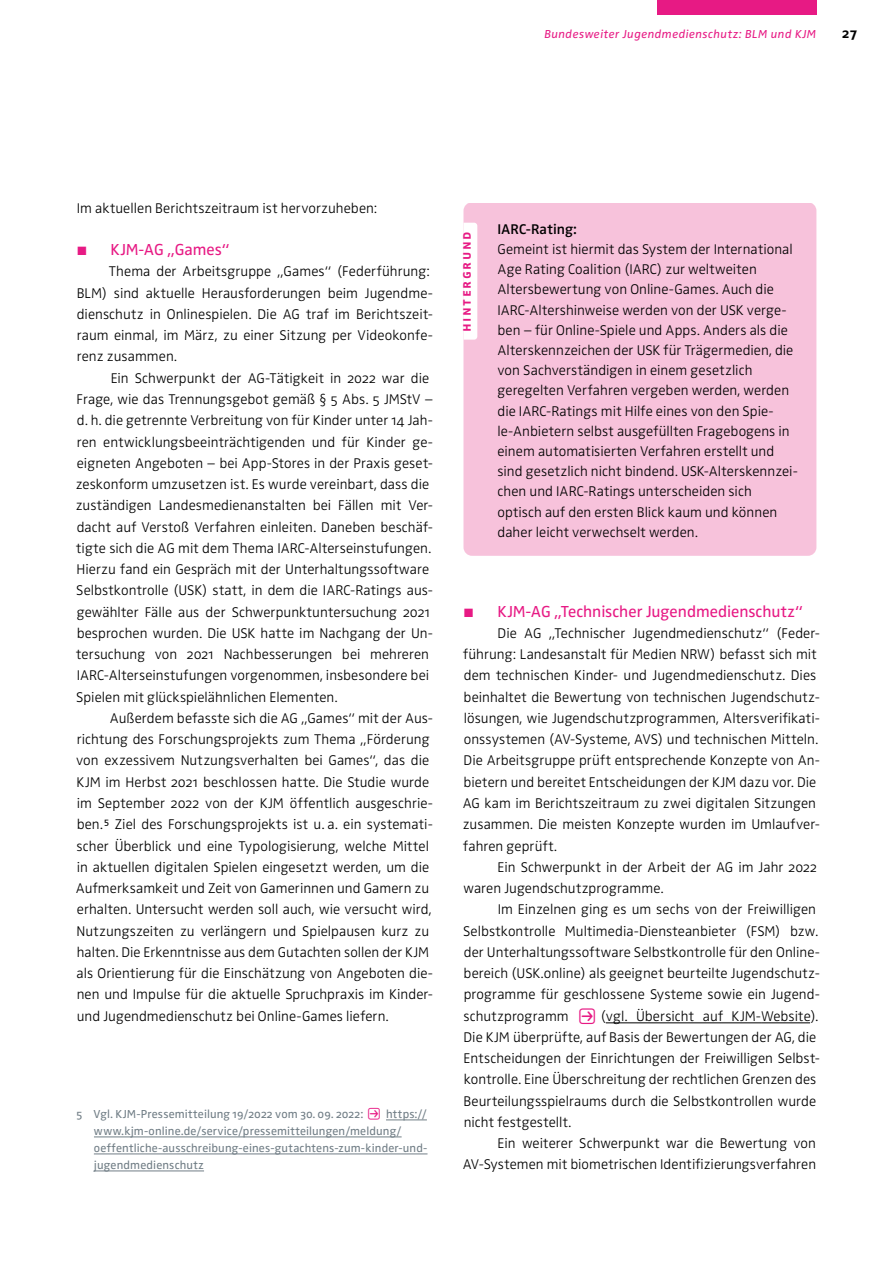
<style>
.page{position:relative;width:893px;height:1263px;background:#fff}
.page>*{position:absolute;margin:0;border:0;box-sizing:border-box;transform-origin:0 0}
.t1{font:16.5px "Zwo OT";letter-spacing:-.005em;color:#e71a84}
.t2{font:300 14.55px/21.3px "Zwo OT";letter-spacing:.005em;color:#000}
.t3{font:600 14.55px "Zwo OT";color:#000}
.t4{font:700 14.55px "Zwo OT";letter-spacing:.105em;color:#e71a84}
.t5{font:700 14.55px "Zwo OT";color:#000}
.t6{font:12px/17px "Zwo OT";letter-spacing:.01em;color:#717e86}
.t7{font:italic 12px "Zwo OT";letter-spacing:.035em;color:#e71a84}
.s1{font-size:12.45px}
.s2{font-style:inherit}
.s3{font-family:"Button Bonus Rounded Positive";font-size:14.55px;color:#e71a84}
.s4{font-family:"Button Bonus Rounded Positive";font-weight:400;font-size:19.5px;color:#e71a84}
</style>
<div class="page">
<hr style="left:386px;top:1120px;width:41px;height:1px;background:#717e86">
<hr style="left:94px;top:1137px;width:212px;height:1px;background:#717e86">
<hr style="left:306px;top:1137px;width:96px;height:1px;background:#717e86">
<hr style="left:94px;top:1154px;width:334px;height:1px;background:#717e86">
<hr style="left:94px;top:1171px;width:110px;height:1px;background:#717e86">
<hr style="left:606px;top:1022px;width:155px;height:1px;background:#000">
<hr style="left:761px;top:1022px;width:49px;height:1px;background:#000">
<div style="left:463px;top:202px;width:353px;height:354px;background:#f7c2db;border-radius:9px"></div>
<svg style="left:463px;top:223px;width:14px;height:117px;background:#fefdfe"></svg>
<div style="left:657px;top:0;width:159px;height:15px;background:#e71a84"></div>
<p class="t7" style="left:544px;top:27px;width:273px">Bundesweiter Jugendmedienschutz: BLM und KJM</p>
<p class="t5" style="left:841px;top:25px;width:18px">27</p>
<p class="t2" style="left:77px;top:197px;width:302px">Im aktuellen Berichtszeitraum ist hervorzuheben:</p>
<p class="t1" style="left:77px;top:240px;width:154px"><span class="s1">■</span> KJM-AG „Games“</p>
<p class="t2" style="left:77px;top:261px;width:358px;text-indent:32px">Thema der Arbeitsgruppe „Games“ (Federführung:<br>BLM) sind aktuelle Herausforderungen beim Jugendme&shy;dienschutz in Onlinespielen. Die AG traf im Berichtszeit&shy;raum einmal, im März, zu einer Sitzung per Videokonfe&shy;renz zusammen.</p>
<p class="t2" style="left:76px;top:368px;width:359px;text-indent:35px">Ein Schwerpunkt der AG-Tätigkeit in 2022 war die Frage, wie das Trennungsgebot gemäß § 5 Abs. 5 JMStV – d. h. die getrennte Verbreitung von für Kinder unter 14 Jah&shy;ren entwicklungsbeeinträchtigenden und für Kinder ge&shy;eigneten Angeboten – bei App-Stores in der Praxis geset&shy;zeskonform umzusetzen ist. Es wurde vereinbart, dass die zuständigen Landesmedienanstalten bei Fällen mit Ver&shy;dacht auf Verstoß Verfahren einleiten. Daneben beschäf&shy;tigte sich die AG mit dem Thema IARC-Alterseinstufungen.<br>Hierzu fand ein Gespräch mit der Unterhaltungssoftware Selbstkontrolle (USK) statt, in dem die IARC-Ratings aus&shy;gewählter Fälle aus der Schwerpunktuntersuchung 2021 besprochen wurden. Die USK hatte im Nachgang der Un&shy;tersuchung von 2021 Nachbesserungen bei mehreren IARC-Alterseinstufungen vorgenommen, insbesondere bei Spielen mit glückspielähnlichen Elementen.</p>
<p class="t2" style="left:76px;top:708px;width:359px;text-indent:34px">Außerdem befasste sich die AG „Games“ mit der Aus&shy;richtung des Forschungsprojekts zum Thema „Förderung von exzessivem Nutzungsverhalten bei Games“, das die KJM im Herbst 2021 beschlossen hatte. Die Studie wurde im September 2022 von der KJM öffentlich ausgeschrie&shy;ben.<span class="s2">5</span> Ziel des Forschungsprojekts ist u. a. ein systemati&shy;scher Überblick und eine Typologisierung, welche Mittel in aktuellen digitalen Spielen eingesetzt werden, um die Aufmerksamkeit und Zeit von Gamerinnen und Gamern zu erhalten. Untersucht werden soll auch, wie versucht wird, Nutzungszeiten zu verlängern und Spielpausen kurz zu halten. Die Erkenntnisse aus dem Gutachten sollen der KJM als Orientierung für die Einschätzung von Angeboten die&shy;nen und Impulse für die aktuelle Spruchpraxis im Kinder&shy;und Jugendmedienschutz bei Online-Games liefern.</p>
<p class="t6" style="left:94px;top:1106px;width:335px;text-indent:-17px">5 Vgl. KJM-Pressemitteilung 19/2022 vom 30. 09. 2022: <span class="s3">P</span> https:// www.kjm-online.de/service/pressemitteilungen/meldung/ oeffentliche-ausschreibung-eines-gutachtens-zum-kinder-und&shy;jugendmedienschutz</p>
<p class="t4" style="left:457px;top:332px;width:102px;rotate:-90deg">hintergrund</p>
<p class="t3" style="left:497px;top:220px;width:81px">IARC-Rating:</p>
<p class="t2" style="left:497px;top:239px;width:302px;line-height:20.2px">Gemeint ist hiermit das System der International Age Rating Coalition (IARC) zur weltweiten Altersbewertung von Online-Games. Auch die IARC-Altershinweise werden von der USK verge&shy;ben – für Online-Spiele und Apps. Anders als die Alterskennzeichen der USK für Trägermedien, die von Sachverständigen in einem gesetzlich geregelten Verfahren vergeben werden, werden die IARC-Ratings mit Hilfe eines von den Spie&shy;le-Anbietern selbst ausgefüllten Fragebogens in einem automatisierten Verfahren erstellt und sind gesetzlich nicht bindend. USK-Alterskennzei&shy;chen und IARC-Ratings unterscheiden sich optisch auf den ersten Blick kaum und können daher leicht verwechselt werden.</p>
<p class="t1" style="left:464px;top:601px;width:340px"><span class="s1">■</span> KJM-AG „Technischer Jugendmedienschutz“</p>
<p class="t2" style="left:463px;top:623px;width:359px;text-indent:35px">Die AG „Technischer Jugendmedienschutz“ (Feder&shy;führung: Landesanstalt für Medien NRW) befasst sich mit dem technischen Kinder- und Jugendmedienschutz. Dies beinhaltet die Bewertung von technischen Jugendschutz&shy;lösungen, wie Jugendschutzprogrammen, Altersverifikati&shy;onssystemen (AV-Systeme, AVS) und technischen Mitteln.<br>Die Arbeitsgruppe prüft entsprechende Konzepte von An&shy;bietern und bereitet Entscheidungen der KJM dazu vor. Die AG kam im Berichtszeitraum zu zwei digitalen Sitzungen zusammen. Die meisten Konzepte wurden im Umlaufver&shy;fahren geprüft.</p>
<p class="t2" style="left:463px;top:857px;width:355px;text-indent:34px">Ein Schwerpunkt in der Arbeit der AG im Jahr 2022 waren Jugendschutzprogramme.</p>
<p class="t2" style="left:463px;top:899px;width:358px;text-indent:35px">Im Einzelnen ging es um sechs von der Freiwilligen Selbstkontrolle Multimedia-Diensteanbieter (FSM) bzw. der Unterhaltungssoftware Selbstkontrolle für den Online&shy;bereich (USK.online) als geeignet beurteilte Jugendschutz&shy;programme für geschlossene Systeme sowie ein Jugend&shy;schutzprogramm <span class="s4">P</span> (vgl. Übersicht auf KJM-Website).<br>Die KJM überprüfte, auf Basis der Bewertungen der AG, die Entscheidungen der Einrichtungen der Freiwilligen Selbst&shy;kontrolle. Eine Überschreitung der rechtlichen Grenzen des Beurteilungsspielraums durch die Selbstkontrollen wurde nicht festgestellt.</p>
<p class="t2" style="left:463px;top:1133px;width:355px;text-align:right">Ein weiterer Schwerpunkt war die Bewertung von<br>AV-Systemen mit biometrischen Identifizierungsverfahren</p>
</div>
